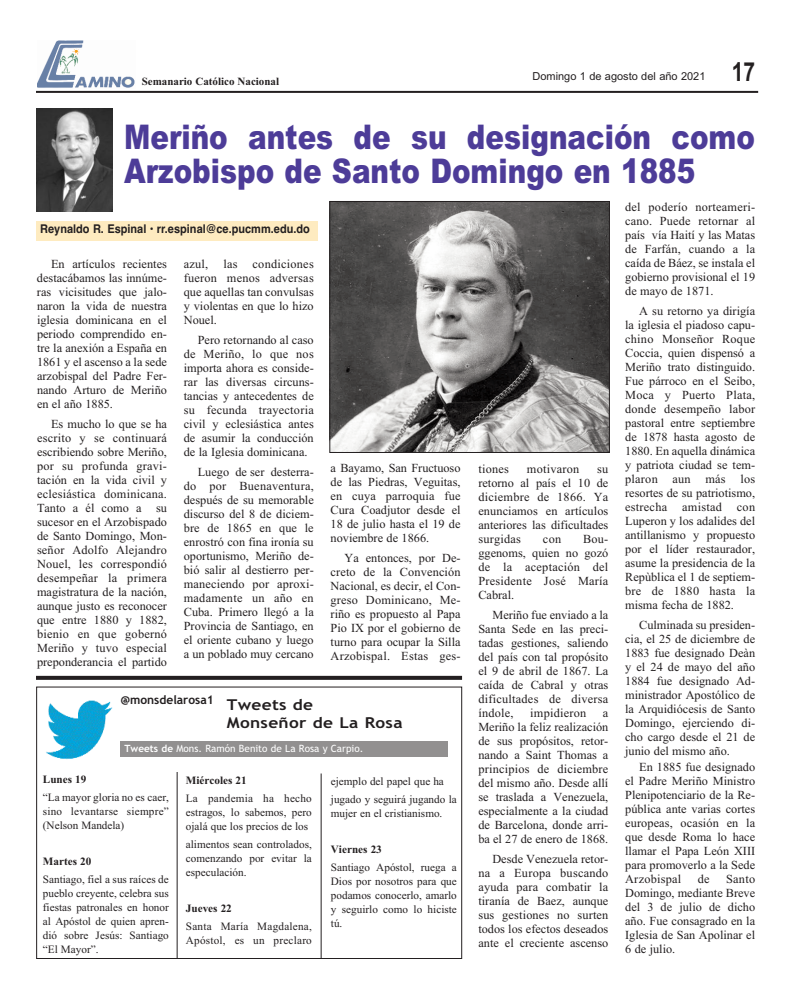
<style>
.page{position:relative;width:792px;height:1008px;background:#fff}
.page>*{position:absolute;margin:0;border:0;box-sizing:border-box;transform-origin:0 0}
.t1{font:900 34px/34px "Arial";color:#4d3c98;scale:.82 1}
.t2{font:700 26.2px "Arial";color:#231f20;scale:.8 1}
.t3{font:700 15px/18px "Trebuchet MS";letter-spacing:.015em;color:#231f20;scale:1.15 1}
.t4{font:12.3px/14px "Times New Roman";color:#231f20;text-align:justify}
.t5{font:12.3px "Times New Roman";letter-spacing:.02em;color:#231f20}
.t6{font:700 12px "Helvetica";color:#231f20;scale:.92 1}
.t7{font:700 12px "Trebuchet MS";color:#231f20}
.t8{font:11.2px/14px "Times New Roman";color:#231f20;text-align:justify}
.t9{font:700 11.2px "Times New Roman";color:#231f20}
.t10{font:11.2px/14px "Times New Roman";letter-spacing:.02em;color:#231f20}
.t11{font:11px "Arial";color:#231f20}
.t12{font:700 11px "Times New Roman";color:#231f20}
.t13{font:10px "Trebuchet MS";color:#fff}
.s1{font-weight:700}
</style>
<div class="page">
<img style="left:37px;top:40px;width:98px;height:48px">
<hr style="left:36px;top:91px;width:722px;height:2px;background:#231f20">
<div style="left:36px;top:687px;width:426px;height:272px;border:1px solid #231f20"></div>
<div style="left:121px;top:741px;width:327px;height:15px;background:#929090"></div>
<img style="left:46px;top:700px;width:66px;height:59px">
<hr style="left:177px;top:772px;width:1px;height:187px;background:#231f20">
<hr style="left:321px;top:774px;width:1px;height:185px;background:#231f20">
<svg style="left:36px;top:676px;width:426px;height:4px;background:#2a2728"></svg>
<img style="left:36px;top:109px;width:76px;height:102px">
<div style="left:36px;top:221px;width:281px;height:20px;background:#feebc0"></div>
<img style="left:332px;top:203px;width:276px;height:248px">
<div style="left:330px;top:201px;width:280px;height:252px;border:1px solid #231f20"></div>
<p class="t12" style="left:142px;top:74px;width:139px">Semanario Católico Nacional</p>
<p class="t11" style="left:532px;top:70px;width:175px">Domingo 1 de agosto del año 2021</p>
<h2 class="t2" style="left:732px;top:57px;width:31px">17</h2>
<h1 class="t1" style="left:124px;top:120px;width:771px">Meriño antes de su designación como<br>Arzobispo de Santo Domingo en 1885</h1>
<p class="t6" style="left:40px;top:222px;width:295px">Reynaldo R. Espinal • rr.espinal@ce.pucmm.edu.do</p>
<p class="t4" style="left:625px;top:200px;width:132px">del poderío norteameri&shy;cano. Puede retornar al país vía Haití y las Matas de Farfán, cuando a la caída de Báez, se instala el gobierno provisional el 19 de mayo de 1871.</p>
<p class="t4" style="left:625px;top:304px;width:132px;text-indent:14px">A su retorno ya dirigía la iglesia el piadoso capu&shy;chino Monseñor Roque Coccia, quien dispensó a Meriño trato distinguido.<br>Fue párroco en el Seibo, Moca y Puerto Plata, donde desempeño labor pastoral entre septiembre de 1878 hasta agosto de 1880. En aquella dinámica y patriota ciudad se tem&shy;plaron aun más los resortes de su patriotismo, estrecha amistad con Luperon y los adalides del antillanismo y propuesto por el líder restaurador, asume la presidencia de la Repùblica el 1 de septiem&shy;bre de 1880 hasta la misma fecha de 1882.</p>
<p class="t4" style="left:625px;top:618px;width:132px;text-indent:14px">Culminada su presiden&shy;cia, el 25 de diciembre de 1883 fue designado Deàn y el 24 de mayo del año 1884 fue designado Ad&shy;ministrador Apostólico de la Arquidiócesis de Santo Domingo, ejerciendo di&shy;cho cargo desde el 21 de junio del mismo año.</p>
<p class="t4" style="left:625px;top:760px;width:132px;text-indent:14px">En 1885 fue designado el Padre Meriño Ministro Plenipotenciario de la Re&shy;pública ante varias cortes europeas, ocasión en la que desde Roma lo hace llamar el Papa León XIII para promoverlo a la Sede Arzobispal</p>
<p class="t4" style="left:37px;top:256px;width:132px;text-indent:14px">En artículos recientes destacábamos las innúme&shy;ras vicisitudes que jalo&shy;naron la vida de nuestra iglesia dominicana en el periodo comprendido en&shy;tre la anexión a España en 1861 y el ascenso a la sede arzobispal del Padre Fer&shy;nando Arturo de Meriño en el año 1885.</p>
<p class="t4" style="left:37px;top:416px;width:132px;text-indent:14px">Es mucho lo que se ha escrito y se continuará escribiendo sobre Meriño, por su profunda gravi&shy;tación en la vida civil y eclesiástica dominicana.<br>Tanto a él como a su sucesor en el Arzobispado de Santo Domingo, Mon&shy;señor Adolfo Alejandro Nouel, les correspondió desempeñar la primera magistratura de la nación, aunque justo es reconocer que entre 1880 y 1882, bienio en que gobernó Meriño y tuvo especial preponderancia el partido</p>
<p class="t4" style="left:184px;top:256px;width:132px">azul, las condiciones fueron menos adversas que aquellas tan convulsas y violentas en que lo hizo Nouel.</p>
<p class="t4" style="left:184px;top:332px;width:132px;text-indent:14px">Pero retornando al caso de Meriño, lo que nos importa ahora es conside&shy;rar las diversas circuns&shy;tancias y antecedentes de su fecunda trayectoria civil y eclesiástica antes de asumir la conducción de la Iglesia dominicana.</p>
<p class="t4" style="left:184px;top:464px;width:132px;text-indent:14px">Luego de ser desterra&shy;do por Buenaventura, después de su memorable discurso del 8 de diciem&shy;bre de 1865 en que le enrostró con fina ironía su oportunismo, Meriño de&shy;bió salir al destierro per&shy;maneciendo por aproxi&shy;madamente un año en Cuba. Primero llegó a la Provincia de Santiago, en el oriente cubano y luego a un poblado muy cercano</p>
<p class="t4" style="left:331px;top:461px;width:132px">a Bayamo, San Fructuoso de las Piedras, Veguitas, en cuya parroquia fue Cura Coadjutor desde el 18 de julio hasta el 19 de noviembre de 1866.</p>
<p class="t4" style="left:478px;top:462px;width:32px">tiones</p>
<p class="t5" style="left:527px;top:462px;width:54px">motivaron</p>
<p class="t4" style="left:478px;top:462px;width:132px;text-indent:119px">su retorno al país el 10 de diciembre de 1866. Ya enunciamos en artículos anteriores las dificultades surgidas</p>
<p class="t4" style="left:478px;top:532px;width:132px;text-indent:105px">Bou&shy;ggenoms, quien no gozó de la aceptación del Presidente José María Cabral.</p>
<p class="t4" style="left:478px;top:608px;width:132px;text-indent:14px">Meriño fue enviado a la Santa Sede en las preci&shy;tadas gestiones, saliendo del país con tal propósito el 9 de abril de 1867. La caída de Cabral y otras dificultades de diversa índole,</p>
<p class="t4" style="left:543px;top:532px;width:20px">con</p>
<p class="t4" style="left:331px;top:551px;width:132px;text-indent:14px">Ya entonces, por De&shy;creto de la Convención Nacional, es decir, el Con&shy;greso Dominicano, Me&shy;riño es propuesto al Papa Pio IX por el gobierno de turno para ocupar la Silla Arzobispal. Estas ges-</p>
<p class="t7" style="left:121px;top:693px;width:94px">@monsdelarosa1</p>
<p class="t3" style="left:227px;top:696px;width:154px">Tweets de<br>Monseñor de La Rosa</p>
<p class="t5" style="left:530px;top:706px;width:58px">impidieron</p>
<p class="t4" style="left:478px;top:706px;width:132px;text-indent:125px">a Meriño la feliz realización de sus propósitos, retor&shy;nando a Saint Thomas a principios de diciembre del mismo año. Desde allí se traslada a Venezuela, especialmente a la ciudad de Barcelona, donde arri&shy;ba el 27 de enero de 1868.</p>
<p class="t4" style="left:478px;top:852px;width:132px;text-indent:14px">Desde Venezuela retor&shy;na a Europa buscando ayuda para combatir la tiranía de Baez, aunque sus gestiones no surten todos los efectos deseados ante el creciente ascenso</p>
<p class="t13" style="left:125px;top:742px;width:241px"><span class="s1">Tweets de</span> Mons. Ramón Benito de La Rosa y Carpio.</p>
<p class="t9" style="left:43px;top:773px;width:45px">Lunes 19</p>
<p class="t8" style="left:43px;top:790px;width:128px">“La mayor gloria no es caer, sino levantarse siempre” (Nelson Mandela)</p>
<p class="t9" style="left:43px;top:855px;width:50px">Martes 20</p>
<p class="t8" style="left:43px;top:872px;width:128px">Santiago, fiel a sus raíces de pueblo creyente, celebra sus fiestas patronales en honor al Apóstol de quien apren&shy;dió sobre Jesús: Santiago “El Mayor”.</p>
<p class="t9" style="left:186px;top:773px;width:62px">Miércoles 21</p>
<p class="t8" style="left:186px;top:791px;width:128px">La pandemia ha hecho estragos, lo sabemos, pero ojalá que los precios de los</p>
<p class="t8" style="left:186px;top:837px;width:128px">alimentos sean controlados, comenzando por evitar la especulación.</p>
<p class="t9" style="left:186px;top:901px;width:48px">Jueves 22</p>
<p class="t10" style="left:186px;top:919px;width:128px">Santa María Magdalena,<br>Apóstol, es un preclaro</p>
<p class="t8" style="left:331px;top:772px;width:128px;line-height:18px">ejemplo del papel que ha jugado y seguirá jugando la</p>
<p class="t8" style="left:331px;top:806px;width:113px">mujer en el cristianismo.</p>
<p class="t9" style="left:331px;top:842px;width:52px">Viernes 23</p>
<p class="t8" style="left:331px;top:860px;width:128px">Santiago Apóstol, ruega a Dios por nosotros para que podamos conocerlo, amarlo y seguirlo como lo hiciste tú.</p>
<p class="t4" style="left:698px;top:872px;width:13px">de</p>
<p class="t4" style="left:625px;top:872px;width:132px;text-indent:101px">Santo Domingo, mediante Breve del 3 de julio de dicho año. Fue consagrado en la Iglesia de San Apolinar el 6 de julio.</p>
</div>
